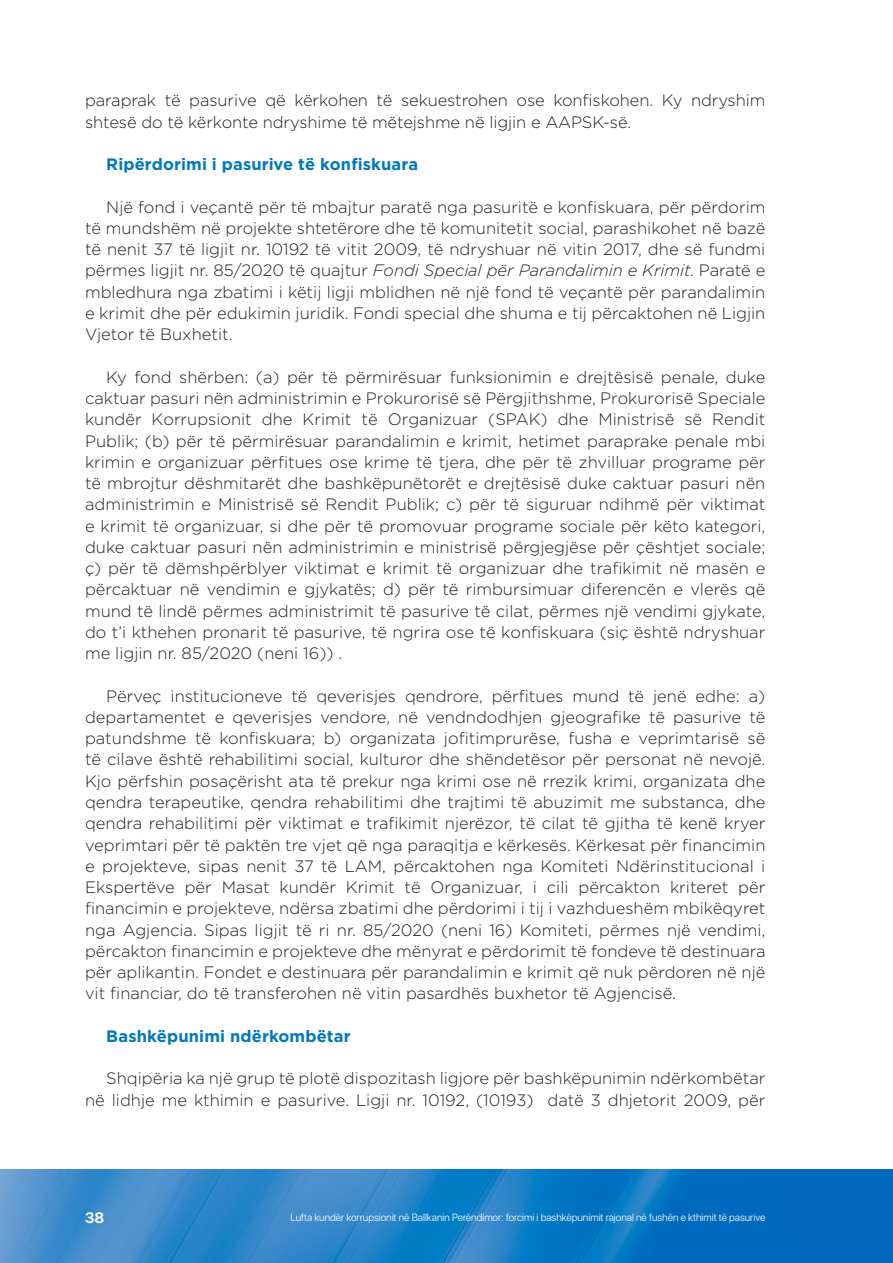
<style>
.page{position:relative;width:893px;height:1263px;background:#fff}
.page>*{position:absolute;margin:0;border:0;box-sizing:border-box;transform-origin:0 0}
.tekst{font:300 16.5px/21.3px "Gotham";color:#231f20;text-align:justify}
.tekst-2{font:700 16.5px "Gotham";letter-spacing:.01em;color:#0077bf}
.t1{font:700 15px "SF Pro Display";color:#fff}
.t2{font:300 10.5px "SF Pro Display";color:#fff}
.s1{font-style:italic}
</style>
<div class="page">
<img style="left:0;top:1169px;width:893px;height:94px">
<p class="tekst" style="left:85px;top:89px;width:682px">paraprak të pasurive që kërkohen të sekuestrohen ose konfiskohen. Ky ndryshim shtesë do të kërkonte ndryshime të mëtejshme në ligjin e AAPSK-së.</p>
<p class="tekst-2" style="left:106px;top:153px;width:313px">Ripërdorimi i pasurive të konfiskuara</p>
<p class="tekst" style="left:85px;top:196px;width:682px;text-indent:21px">Një fond i veçantë për të mbajtur paratë nga pasuritë e konfiskuara, për përdorim të mundshëm në projekte shtetërore dhe të komunitetit social, parashikohet në bazë të nenit 37 të ligjit nr. 10192 të vitit 2009, të ndryshuar në vitin 2017, dhe së fundmi përmes ligjit nr. 85/2020 të quajtur <span class="s1">Fondi Special për Parandalimin e Krimit</span>. Paratë e mbledhura nga zbatimi i këtij ligji mblidhen në një fond të veçantë për parandalimin e krimit dhe për edukimin juridik. Fondi special dhe shuma e tij përcaktohen në Ligjin Vjetor të Buxhetit.</p>
<p class="tekst" style="left:85px;top:366px;width:682px;text-indent:21px">Ky fond shërben: (a) për të përmirësuar funksionimin e drejtësisë penale, duke caktuar pasuri nën administrimin e Prokurorisë së Përgjithshme, Prokurorisë Speciale kundër Korrupsionit dhe Krimit të Organizuar (SPAK) dhe Ministrisë së Rendit Publik; (b) për të përmirësuar parandalimin e krimit, hetimet paraprake penale mbi krimin e organizuar përfitues ose krime të tjera, dhe për të zhvilluar programe për të mbrojtur dëshmitarët dhe bashkëpunëtorët e drejtësisë duke caktuar pasuri nën administrimin e Ministrisë së Rendit Publik; c) për të siguruar ndihmë për viktimat e krimit të organizuar, si dhe për të promovuar programe sociale për këto kategori, duke caktuar pasuri nën administrimin e ministrisë përgjegjëse për çështjet sociale; ç) për të dëmshpërblyer viktimat e krimit të organizuar dhe trafikimit në masën e përcaktuar në vendimin e gjykatës; d) për të rimbursimuar diferencën e vlerës që mund të lindë përmes administrimit të pasurive të cilat, përmes një vendimi gjykate, do t’i kthehen pronarit të pasurive, të ngrira ose të konfiskuara (siç është ndryshuar me ligjin nr. 85/2020 (neni 16)) .</p>
<p class="tekst" style="left:85px;top:685px;width:682px;text-indent:21px">Përveç institucioneve të qeverisjes qendrore, përfitues mund të jenë edhe: a) departamentet e qeverisjes vendore, në vendndodhjen gjeografike të pasurive të patundshme të konfiskuara; b) organizata jofitimprurëse, fusha e veprimtarisë së të cilave është rehabilitimi social, kulturor dhe shëndetësor për personat në nevojë.<br>Kjo përfshin posaçërisht ata të prekur nga krimi ose në rrezik krimi, organizata dhe qendra terapeutike, qendra rehabilitimi dhe trajtimi të abuzimit me substanca, dhe qendra rehabilitimi për viktimat e trafikimit njerëzor, të cilat të gjitha të kenë kryer veprimtari për të paktën tre vjet që nga paraqitja e kërkesës. Kërkesat për financimin e projekteve, sipas nenit 37 të LAM, përcaktohen nga Komiteti Ndërinstitucional i Ekspertëve për Masat kundër Krimit të Organizuar, i cili përcakton kriteret për financimin e projekteve, ndërsa zbatimi dhe përdorimi i tij i vazhdueshëm mbikëqyret nga Agjencia. Sipas ligjit të ri nr. 85/2020 (neni 16) Komiteti, përmes një vendimi, përcakton financimin e projekteve dhe mënyrat e përdorimit të fondeve të destinuara për aplikantin. Fondet e destinuara për parandalimin e krimit që nuk përdoren në një vit financiar, do të transferohen në vitin pasardhës buxhetor të Agjencisë.</p>
<p class="tekst-2" style="left:106px;top:1025px;width:246px">Bashkëpunimi ndërkombëtar</p>
<p class="tekst" style="left:85px;top:1067px;width:682px;text-align:right">Shqipëria ka një grup të plotë dispozitash ligjore për bashkëpunimin ndërkombëtar në lidhje me kthimin e pasurive. Ligji nr. 10192, (10193) datë 3 dhjetorit 2009, për</p>
<p class="t1" style="left:85px;top:1206px;width:21px">38</p>
<p class="t2" style="left:290px;top:1210px;width:476px">Lufta kundër korrupsionit në Ballkanin Perëndimor: forcimi i bashkëpunimit rajonal në fushën e kthimit të pasurive</p>
</div>
